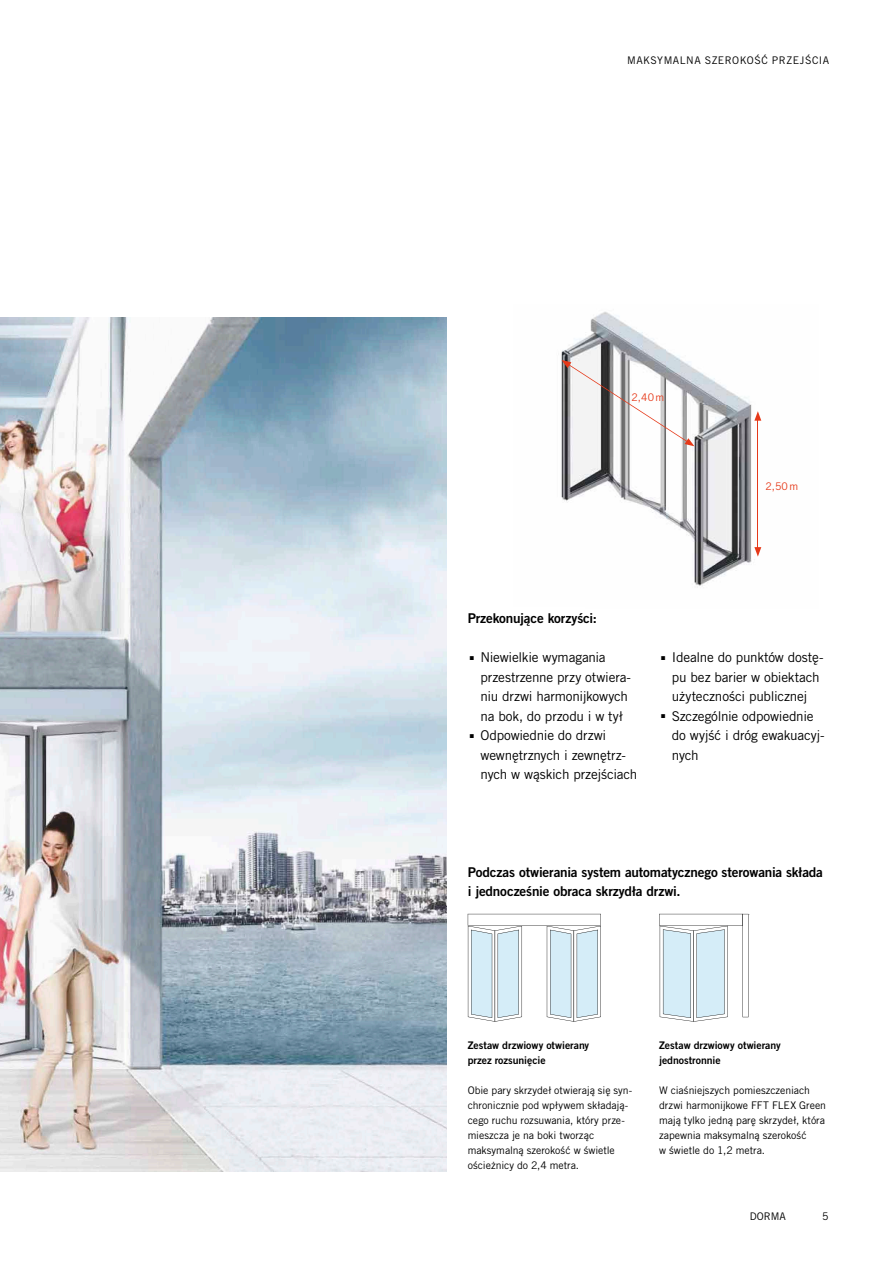
<style>
.page{position:relative;width:893px;height:1263px;background:#fff}
.page>*{position:absolute;margin:0;border:0;box-sizing:border-box;transform-origin:0 0}
.t1{font:13.5px "Trade Gothic LT Pro";letter-spacing:-.015em;color:#000}
.t2{font:13.5px/19.5px "Trade Gothic LT Pro Bd 2";letter-spacing:-.01em;color:#000}
.t3{font:10.5px/15px "Trade Gothic LT Pro";color:#000}
.t4{font:10.5px/15px "Trade Gothic LT Pro Bd 2";color:#000}
.t5{font:10.5px "Trade Gothic LT Pro";letter-spacing:.045em;color:#000}
.t6{font:10.5px "Trade Gothic";letter-spacing:.075em;color:#e63919}
</style>
<div class="page">
<img style="left:0;top:318px;width:446px;height:854px">
<img style="left:561px;top:311px;width:201px;height:275px">
<svg style="left:562px;top:360px;width:132px;height:86px"></svg>
<hr style="left:757px;top:418px;width:1px;height:131px;background:#e63919">
<svg style="left:754px;top:547px;width:7px;height:10px"></svg>
<svg style="left:754px;top:411px;width:7px;height:10px"></svg>
<svg style="left:659px;top:914px;width:89px;height:108px"></svg>
<svg style="left:468px;top:914px;width:133px;height:108px"></svg>
<p class="t5" style="left:627px;top:54px;width:204px">MAKSYMALNA SZEROKOŚĆ PRZEJŚCIA</p>
<p class="t6" style="left:631px;top:391px;width:34px">2,40m</p>
<p class="t6" style="left:765px;top:480px;width:34px">2,50m</p>
<p class="t2" style="left:468px;top:608px;width:131px">Przekonujące korzyści:</p>
<p class="t1" style="left:468px;top:649px;width:139px"><sup>.</sup> Niewielkie wymagania</p>
<p class="t1" style="left:480px;top:669px;width:152px">przestrzenne przy otwiera-</p>
<p class="t1" style="left:480px;top:688px;width:149px">niu drzwi harmonijkowych</p>
<p class="t1" style="left:480px;top:708px;width:144px">na bok, do przodu i w tył</p>
<p class="t1" style="left:468px;top:727px;width:140px"><sup>.</sup> Odpowiednie do drzwi</p>
<p class="t1" style="left:480px;top:747px;width:147px">wewnętrznych i zewnętrz-</p>
<p class="t1" style="left:480px;top:766px;width:158px">nych w wąskich przejściach</p>
<p class="t1" style="left:659px;top:649px;width:166px"><sup>.</sup> Idealne do punktów dostę-</p>
<p class="t1" style="left:672px;top:669px;width:149px">pu bez barier w obiektach</p>
<p class="t1" style="left:672px;top:688px;width:137px">użyteczności publicznej</p>
<p class="t1" style="left:659px;top:708px;width:156px"><sup>.</sup> Szczególnie odpowiednie</p>
<p class="t1" style="left:672px;top:727px;width:154px">do wyjść i dróg ewakuacyj-</p>
<p class="t1" style="left:672px;top:747px;width:28px">nych</p>
<p class="t2" style="left:468px;top:862px;width:357px">Podczas otwierania system automatycznego sterowania składa i jednocześnie obraca skrzydła drzwi.</p>
<p class="t4" style="left:468px;top:1038px;width:123px">Zestaw drzwiowy otwierany przez rozsunięcie</p>
<p class="t3" style="left:468px;top:1083px;width:166px">Obie pary skrzydeł otwierają się syn&shy;chronicznie pod wpływem składają&shy;cego ruchu rozsuwania, który prze&shy;mieszcza je na boki tworząc maksymalną szerokość w świetle ościeżnicy do 2,4 metra.</p>
<p class="t4" style="left:659px;top:1038px;width:123px">Zestaw drzwiowy otwierany jednostronnie</p>
<p class="t3" style="left:659px;top:1083px;width:168px">W ciaśniejszych pomieszczeniach drzwi harmonijkowe FFT FLEX Green mają tylko jedną parę skrzydeł, która zapewnia maksymalną szerokość<br>w świetle do 1,2 metra.</p>
<p class="t3" style="left:750px;top:1209px;width:38px">DORMA</p>
<p class="t3" style="left:822px;top:1209px;width:8px">5</p>
</div>
